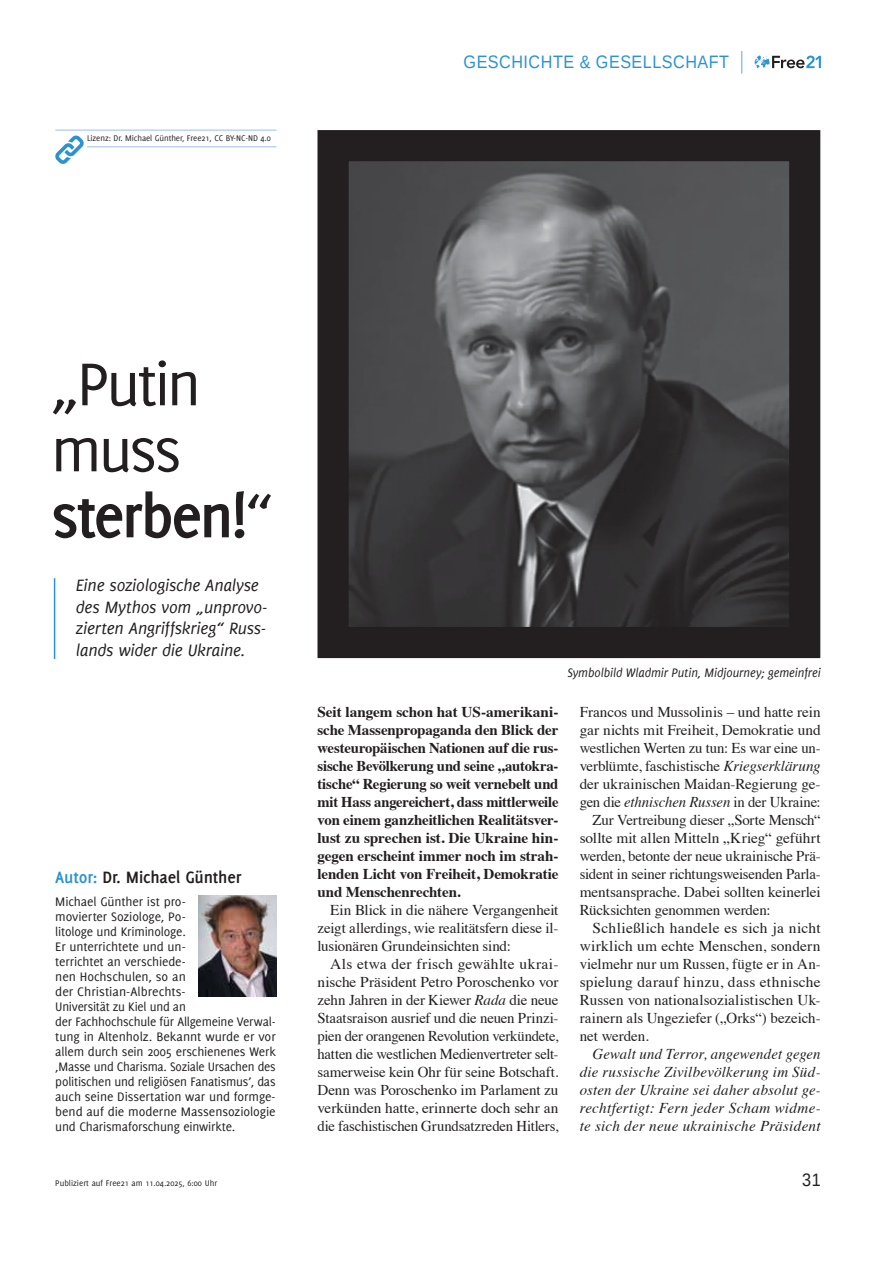
<style>
.page{position:relative;width:893px;height:1263px;background:#fff}
.page>*{position:absolute;margin:0;border:0;box-sizing:border-box;transform-origin:0 0}
.t1{font:66px/66px "Delicious";letter-spacing:-.05em;color:#231f20}
.t2{font:italic 18px/21.6px "Delicious";letter-spacing:-.015em;color:#231f20}
.t3{font:18px "Liberation Sans";color:#2b93d1;scale:.9 1}
.t4{font:700 18px "Delicious";letter-spacing:-.01em;color:#231f20}
.t5{font:18px "Liberation Sans";color:#231f20;scale:.9 1}
.t6{font:15px/18px "Times";letter-spacing:-.005em;color:#231f20;text-align:justify}
.t7{font:700 15px/18px "Times";letter-spacing:-.01em;color:#231f20;text-align:justify}
.t8{font:italic 15px/18px "Times";letter-spacing:.02em;color:#231f20;text-align:justify}
.t9{font:15px "Times";letter-spacing:.02em;color:#231f20}
.t10{font:13.5px/15px "Delicious";letter-spacing:-.01em;color:#231f20}
.t11{font:italic 13.5px "Delicious";letter-spacing:-.005em;color:#231f20;scale:.96 1}
.t12{font:9px "Delicious";letter-spacing:-.01em;color:#231f20}
.s1{font-weight:700}
.s2{color:#2b93d1}
.s3{font-style:italic}
</style>
<div class="page">
<svg style="left:755px;top:55px;width:66px;height:13px"></svg>
<svg style="left:741px;top:51px;width:1px;height:23px"></svg>
<hr style="left:54px;top:578px;width:1px;height:81px;background:#2b93d1">
<img style="left:199px;top:896px;width:77px;height:101px">
<hr style="left:55px;top:130px;width:221px;height:1px;background:#9abfe6">
<hr style="left:87px;top:146px;width:189px;height:1px;background:#9abfe6">
<svg style="left:55px;top:135px;width:29px;height:29px"></svg>
<svg style="left:317px;top:130px;width:504px;height:529px;background:#444345"></svg>
<p class="t12" style="left:87px;top:133px;width:185px">Lizenz: Dr. Michael Günther, Free21, CC BY-NC-ND 4.0</p>
<p class="t3" style="left:464px;top:51px;width:28px">GESCHICHTE</p>
<p class="t3" style="left:580px;top:51px;width:46px">&amp; GESELLSCHAFT</p>
<h1 class="t1" style="left:51px;top:350px;width:225px">„Putin muss <span class="s1">sterben!</span>“</h1>
<p class="t2" style="left:76px;top:574px;width:193px">Eine soziologische Analyse des Mythos vom „unprovo&shy;zierten Angriffskrieg“ Russ&shy;lands wider die Ukraine.</p>
<p class="t4" style="left:55px;top:867px;width:188px"><span class="s2">Autor:</span> Dr. Michael Günther</p>
<p class="t10" style="left:55px;top:894px;width:222px">Michael Günther ist pro-<br>movierter Soziologe, Po-<br>litologe und Kriminologe.<br>Er unterrichtete und un-<br>terrichtet an verschiede-<br>nen Hochschulen, so an<br>der Christian-Albrechts-<br>Universität zu Kiel und an<br>der Fachhochschule für Allgemeine Verwal&shy;tung in Altenholz. Bekannt wurde er vor allem durch sein 2005 erschienenes Werk ‚Masse und Charisma. Soziale Ursachen des politischen und religiösen Fanatismus’, das auch seine Dissertation war und formge&shy;bend auf die moderne Massensoziologie und Charismaforschung einwirkte.</p>
<p class="t11" style="left:567px;top:665px;width:265px">Symbolbild Wladmir Putin, Midjourney; gemeinfrei</p>
<p class="t7" style="left:317px;top:702px;width:242px">Seit langem schon hat US-amerikani&shy;sche Massenpropaganda den Blick der westeuropäischen Nationen auf die rus&shy;sische Bevölkerung und seine „autokra&shy;tische“ Regierung so weit vernebelt und mit Hass angereichert, dass mittlerweile von einem ganzheitlichen Realitätsver&shy;lust zu sprechen ist. Die Ukraine hin&shy;gegen erscheint immer noch im strah&shy;lenden Licht von Freiheit, Demokratie und Menschenrechten.</p>
<p class="t6" style="left:317px;top:900px;width:242px;text-indent:13px">Ein Blick in die nähere Vergangenheit zeigt allerdings, wie realitätsfern diese il&shy;lusionären Grundeinsichten sind:</p>
<p class="t6" style="left:317px;top:954px;width:242px;text-indent:13px">Als etwa der frisch gewählte ukrai&shy;nische Präsident Petro Poroschenko vor zehn Jahren in der Kiewer <span class="s3">Rada</span> die neue Staatsraison ausrief und die neuen Prinzi&shy;pien der orangenen Revolution verkündete, hatten die westlichen Medienvertreter selt&shy;samerweise kein Ohr für seine Botschaft.<br>Denn was Poroschenko im Parlament zu verkünden hatte, erinnerte doch sehr an die faschistischen Grundsatzreden Hitlers,</p>
<p class="t6" style="left:580px;top:702px;width:242px">Francos und Mussolinis – und hatte rein</p>
<p class="t6" style="left:580px;top:720px;width:242px">gar nichts mit Freiheit, Demokratie und</p>
<p class="t6" style="left:580px;top:738px;width:242px">westlichen Werten zu tun: Es war eine un-</p>
<p class="t6" style="left:580px;top:756px;width:242px">verblümte, faschistische <span class="s3">Kriegserklärung</span></p>
<p class="t6" style="left:580px;top:774px;width:242px">der ukrainischen Maidan-Regierung ge-</p>
<p class="t6" style="left:580px;top:792px;width:242px">gen die <span class="s3">ethnischen Russen</span> in der Ukraine:</p>
<p class="t6" style="left:592px;top:810px;width:230px">Zur Vertreibung dieser „Sorte Mensch“</p>
<p class="t6" style="left:580px;top:828px;width:242px">sollte mit allen Mitteln „Krieg“ geführt</p>
<p class="t6" style="left:580px;top:846px;width:242px">werden, betonte der neue ukrainische Prä-</p>
<p class="t6" style="left:580px;top:864px;width:242px">sident in seiner richtungsweisenden Parla-</p>
<p class="t6" style="left:580px;top:882px;width:242px">mentsansprache. Dabei sollten keinerlei</p>
<p class="t6" style="left:580px;top:900px;width:192px">Rücksichten genommen werden:</p>
<p class="t6" style="left:592px;top:918px;width:230px">Schließlich handele es sich ja nicht</p>
<p class="t6" style="left:580px;top:936px;width:242px">wirklich um echte Menschen, sondern</p>
<p class="t6" style="left:580px;top:954px;width:242px">vielmehr nur um Russen, fügte er in An-</p>
<p class="t9" style="left:580px;top:968px;width:242px">spielung darauf hinzu, dass ethnische</p>
<p class="t6" style="left:580px;top:990px;width:242px">Russen von nationalsozialistischen Uk-</p>
<p class="t6" style="left:580px;top:1008px;width:242px">rainern als Ungeziefer („Orks“) bezeich-</p>
<p class="t6" style="left:580px;top:1026px;width:71px">net werden.</p>
<p class="t8" style="left:580px;top:1044px;width:242px;text-indent:13px">Gewalt und Terror, angewendet gegen die russische Zivilbevölkerung im Süd&shy;osten der Ukraine sei daher absolut ge&shy;rechtfertigt: Fern jeder Scham widme&shy;te sich der neue ukrainische Präsident</p>
<p class="t12" style="left:55px;top:1177px;width:163px">Publiziert auf Free21 am 11.04.2025, 6:00 Uhr</p>
<p class="t5" style="left:802px;top:1168px;width:22px">31</p>
</div>
